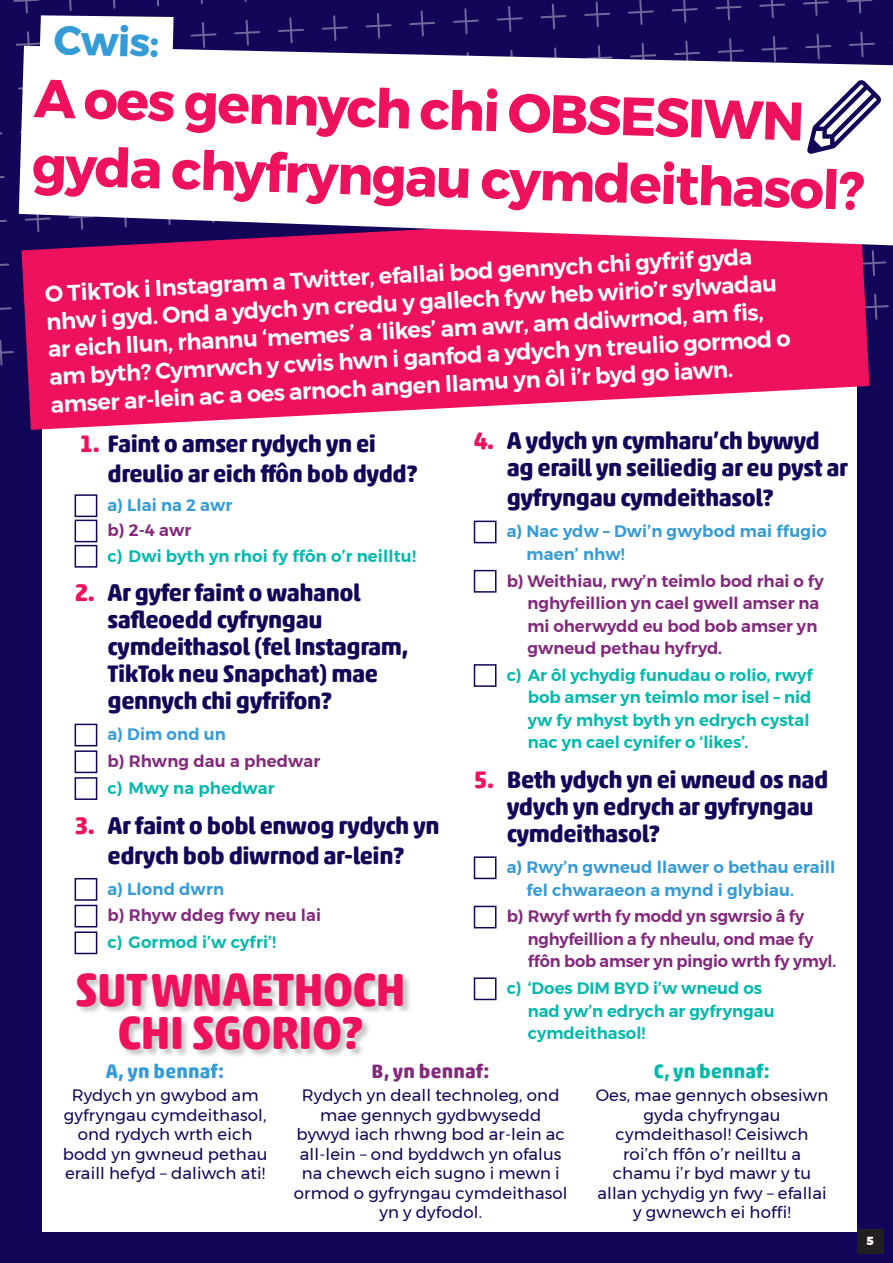
<style>
.page{position:relative;width:893px;height:1263px;background:#110658}
.page>*{position:absolute;margin:0;border:0;box-sizing:border-box;transform-origin:0 0}
.Page_title{font:700 54px/67.3px "Montserrat";color:#ed115e}
.Page_title-2{font:700 46.65px/43.5px "Akko Rounded Pro";letter-spacing:-.02em;color:#ed115e;text-align:center}
.Page_title-3{font:700 40.2px "Montserrat";color:#359bd6}
.Page_title-4{font:700 24px/27px "Akko Rounded Pro";letter-spacing:-.02em;color:#110658}
.Page_title-5{font:600 22.5px/27.8px "Montserrat";color:#fff}
.Body_copy_9_12{font:700 19.5px "Akko Rounded Pro";letter-spacing:.01em;color:#832a7c}
.Body_copy_9_12-2{font:700 19.5px "Akko Rounded Pro";letter-spacing:.01em;color:#359bd6}
.Body_copy_9_12-3{font:700 19.5px "Akko Rounded Pro";letter-spacing:.01em;color:#03b9ac}
.Body_copy_9_12-4{font:16.5px/19.5px "Montserrat";letter-spacing:.01em;color:#110658;text-align:center}
.Page_title-6{font:600 16.5px/22.5px "Montserrat";color:#832a7c}
.Page_title-7{font:600 16.5px/22.5px "Montserrat";color:#03b9ac}
.Page_title-8{font:600 16.5px/22.5px "Montserrat";letter-spacing:.01em;color:#359bd6}
.t1{font:900 11.7px "Montserrat";color:#fff}
.s1{color:#ed115e}
</style>
<div class="page">
<div style="left:43px;top:361px;width:814px;height:871px;background:#fff"></div>
<svg style="left:628px;top:0;width:26px;height:25px"></svg>
<svg style="left:322px;top:15px;width:26px;height:26px"></svg>
<svg style="left:803px;top:0;width:26px;height:16px"></svg>
<svg style="left:496px;top:6px;width:27px;height:26px"></svg>
<svg style="left:715px;top:0;width:27px;height:21px"></svg>
<svg style="left:409px;top:10px;width:26px;height:27px"></svg>
<svg style="left:234px;top:19px;width:26px;height:27px"></svg>
<svg style="left:584px;top:1px;width:26px;height:27px"></svg>
<svg style="left:671px;top:0;width:27px;height:23px"></svg>
<svg style="left:365px;top:13px;width:27px;height:26px"></svg>
<svg style="left:190px;top:22px;width:27px;height:24px"></svg>
<svg style="left:846px;top:0;width:27px;height:14px"></svg>
<svg style="left:540px;top:3px;width:27px;height:27px"></svg>
<svg style="left:759px;top:0;width:26px;height:18px"></svg>
<svg style="left:453px;top:8px;width:26px;height:26px"></svg>
<svg style="left:278px;top:17px;width:26px;height:27px"></svg>
<svg style="left:813px;top:33px;width:18px;height:13px"></svg>
<svg style="left:729px;top:38px;width:3px;height:8px"></svg>
<svg style="left:685px;top:40px;width:3px;height:6px"></svg>
<svg style="left:849px;top:31px;width:26px;height:15px"></svg>
<svg style="left:773px;top:36px;width:3px;height:10px"></svg>
<svg style="left:0;top:176px;width:5px;height:3px"></svg>
<svg style="left:0;top:219px;width:7px;height:3px"></svg>
<svg style="left:0;top:263px;width:10px;height:3px"></svg>
<svg style="left:0;top:307px;width:12px;height:14px"></svg>
<svg style="left:869px;top:250px;width:18px;height:26px"></svg>
<svg style="left:0;top:339px;width:14px;height:27px"></svg>
<svg style="left:869px;top:294px;width:20px;height:26px"></svg>
<svg style="left:22px;top:245px;width:847px;height:185px;background:#ec2c70"></svg>
<div style="left:75px;top:494px;width:22px;height:23px;background:#fff;border:2px solid #110658"></div>
<div style="left:75px;top:520px;width:22px;height:22px;background:#fff;border:2px solid #110658"></div>
<div style="left:75px;top:545px;width:22px;height:23px;background:#fff;border:2px solid #110658"></div>
<div style="left:75px;top:724px;width:22px;height:22px;background:#fff;border:2px solid #110658"></div>
<div style="left:75px;top:750px;width:22px;height:23px;background:#fff;border:2px solid #110658"></div>
<div style="left:75px;top:777px;width:22px;height:23px;background:#fff;border:2px solid #110658"></div>
<div style="left:75px;top:878px;width:22px;height:23px;background:#fff;border:2px solid #110658"></div>
<div style="left:75px;top:905px;width:22px;height:22px;background:#fff;border:2px solid #110658"></div>
<div style="left:75px;top:931px;width:22px;height:23px;background:#fff;border:2px solid #110658"></div>
<div style="left:474px;top:521px;width:22px;height:22px;background:#fff;border:2px solid #110658"></div>
<div style="left:474px;top:570px;width:22px;height:23px;background:#fff;border:2px solid #110658"></div>
<div style="left:474px;top:664px;width:22px;height:23px;background:#fff;border:2px solid #110658"></div>
<div style="left:474px;top:856px;width:22px;height:23px;background:#fff;border:2px solid #110658"></div>
<div style="left:474px;top:906px;width:22px;height:22px;background:#fff;border:2px solid #110658"></div>
<div style="left:474px;top:977px;width:22px;height:23px;background:#fff;border:2px solid #110658"></div>
<svg style="left:19px;top:46px;width:874px;height:199px;background:#e7dee8"></svg>
<div style="left:77px;top:974px;width:335px;height:84px;background:#231f20;opacity:.25"></div>
<svg style="left:13px;top:0;width:163px;height:102px"></svg>
<svg style="left:806px;top:74px;width:75px;height:80px"></svg>
<div style="left:857px;top:1229px;width:27px;height:24px;background:#231f20"></div>
<p class="Page_title-3" style="left:55px;top:7px;width:107px;rotate:2deg">Cwis:</p>
<p class="Page_title" style="left:36px;top:63px;width:834px;rotate:2deg">A oes gennych chi OBSESIWN gyda chyfryngau cymdeithasol?</p>
<p class="Page_title-5" style="left:44px;top:280px;width:744px;rotate:-3deg">O TikTok i Instagram a Twitter, efallai bod gennych chi gyfrif gyda nhw i gyd. Ond a ydych yn credu y gallech fyw heb wirio’r sylwadau ar eich llun, rhannu ‘memes’ a ‘likes’ am awr, am ddiwrnod, am fi s, am byth? Cymrwch y cwis hwn i ganfod a ydych yn treulio gormod o amser ar-lein ac a oes arnoch angen llamu yn ôl i’r byd go iawn.</p>
<p class="Page_title-4" style="left:108px;top:428px;width:312px;line-height:30px;text-indent:-28px"><span class="s1">1.</span> Faint o amser rydych yn ei dreulio ar eich ffôn bob dydd?</p>
<p class="Page_title-8" style="left:108px;top:494px;width:126px">a) Llai na 2 awr</p>
<p class="Page_title-6" style="left:108px;top:519px;width:85px">b) 2-4 awr</p>
<p class="Page_title-7" style="left:108px;top:544px;width:310px">c) Dwi byth yn rhoi fy ffôn o’r neilltu!</p>
<p class="Page_title-4" style="left:108px;top:579px;width:302px;text-indent:-33px"><span class="s1">2.</span> Ar gyfer faint o wahanol safleoedd cyfryngau cymdeithasol (fel Instagram,<br>TikTok neu Snapchat) mae gennych chi gyfrifon?</p>
<p class="Page_title-8" style="left:108px;top:723px;width:120px">a) Dim ond un</p>
<p class="Page_title-6" style="left:108px;top:750px;width:214px">b) Rhwng dau a phedwar</p>
<p class="Page_title-7" style="left:108px;top:777px;width:169px">c) Mwy na phedwar</p>
<p class="Page_title-4" style="left:75px;top:810px;width:367px;line-height:30px;text-align:center"><span class="s1">3.</span> Ar faint o bobl enwog rydych yn edrych bob diwrnod ar-lein?</p>
<p class="Page_title-8" style="left:108px;top:878px;width:118px">a) Llond dwrn</p>
<p class="Page_title-6" style="left:108px;top:904px;width:215px">b) Rhyw ddeg fwy neu lai</p>
<p class="Page_title-7" style="left:108px;top:931px;width:170px">c) Gormod i’w cyfri’!</p>
<p class="Page_title-4" style="left:507px;top:427px;width:343px;text-indent:-33px"><span class="s1">4.</span> A ydych yn cymharu’ch bywyd ag eraill yn seiliedig ar eu pyst ar</p>
<p class="Page_title-4" style="left:507px;top:484px;width:269px">gyfryngau cymdeithasol?</p>
<p class="Page_title-8" style="left:526px;top:520px;width:302px;text-indent:-20px">a) Nac ydw – Dwi’n gwybod mai ffugio maen’ nhw!</p>
<p class="Page_title-6" style="left:527px;top:569px;width:298px;text-indent:-21px">b) Weithiau, rwy’n teimlo bod rhai o fy nghyfeillion yn cael gwell amser na mi oherwydd eu bod bob amser yn gwneud pethau hyfryd.</p>
<p class="Page_title-7" style="left:528px;top:664px;width:286px;text-indent:-21px">c) Ar ôl ychydig funudau o rolio, rwyf bob amser yn teimlo mor isel – nid yw fy mhyst byth yn edrych cystal nac yn cael cynifer o ‘likes’.</p>
<p class="Page_title-4" style="left:507px;top:766px;width:323px;text-indent:-33px"><span class="s1">5.</span> Beth ydych yn ei wneud os nad ydych yn edrych ar gyfryngau cymdeithasol?</p>
<p class="Page_title-8" style="left:526px;top:856px;width:311px;text-indent:-20px">a) Rwy’n gwneud llawer o bethau eraill fel chwaraeon a mynd i glybiau.</p>
<p class="Page_title-6" style="left:528px;top:905px;width:310px;text-indent:-21px">b) Rwyf wrth fy modd yn sgwrsio â fy nghyfeillion a fy nheulu, ond mae fy ffôn bob amser yn pingio wrth fy ymyl.</p>
<p class="Page_title-7" style="left:528px;top:977px;width:248px;text-indent:-21px">c) ‘Does DIM BYD i’w wneud os nad yw’n edrych ar gyfryngau cymdeithasol!</p>
<p class="Page_title-2" style="left:75px;top:967px;width:332px">SUT WNAETHOCH<br>CHI SGORIO?</p>
<p class="Body_copy_9_12" style="left:371px;top:1059px;width:120px">B, yn bennaf:</p>
<p class="Body_copy_9_12-4" style="left:294px;top:1086px;width:275px">Rydych yn deall technoleg, ond mae gennych gydbwysedd bywyd iach rhwng bod ar-lein ac all-lein – ond byddwch yn ofalus na chewch eich sugno i mewn i ormod o gyfryngau cymdeithasol yn y dyfodol.</p>
<p class="Body_copy_9_12-2" style="left:106px;top:1059px;width:120px">A, yn bennaf:</p>
<p class="Body_copy_9_12-4" style="left:63px;top:1086px;width:206px">Rydych yn gwybod am gyfryngau cymdeithasol, ond rydych wrth eich bodd yn gwneud pethau eraill hefyd – daliwch ati!</p>
<p class="Body_copy_9_12-3" style="left:654px;top:1059px;width:118px">C, yn bennaf:</p>
<p class="Body_copy_9_12-4" style="left:596px;top:1086px;width:234px">Oes, mae gennych obsesiwn gyda chyfryngau cymdeithasol! Ceisiwch roi’ch ffôn o’r neilltu a chamu i’r byd mawr y tu allan ychydig yn fwy – efallai y gwnewch ei hoffi!</p>
<p class="t1" style="left:867px;top:1231px;width:9px">5</p>
</div>
